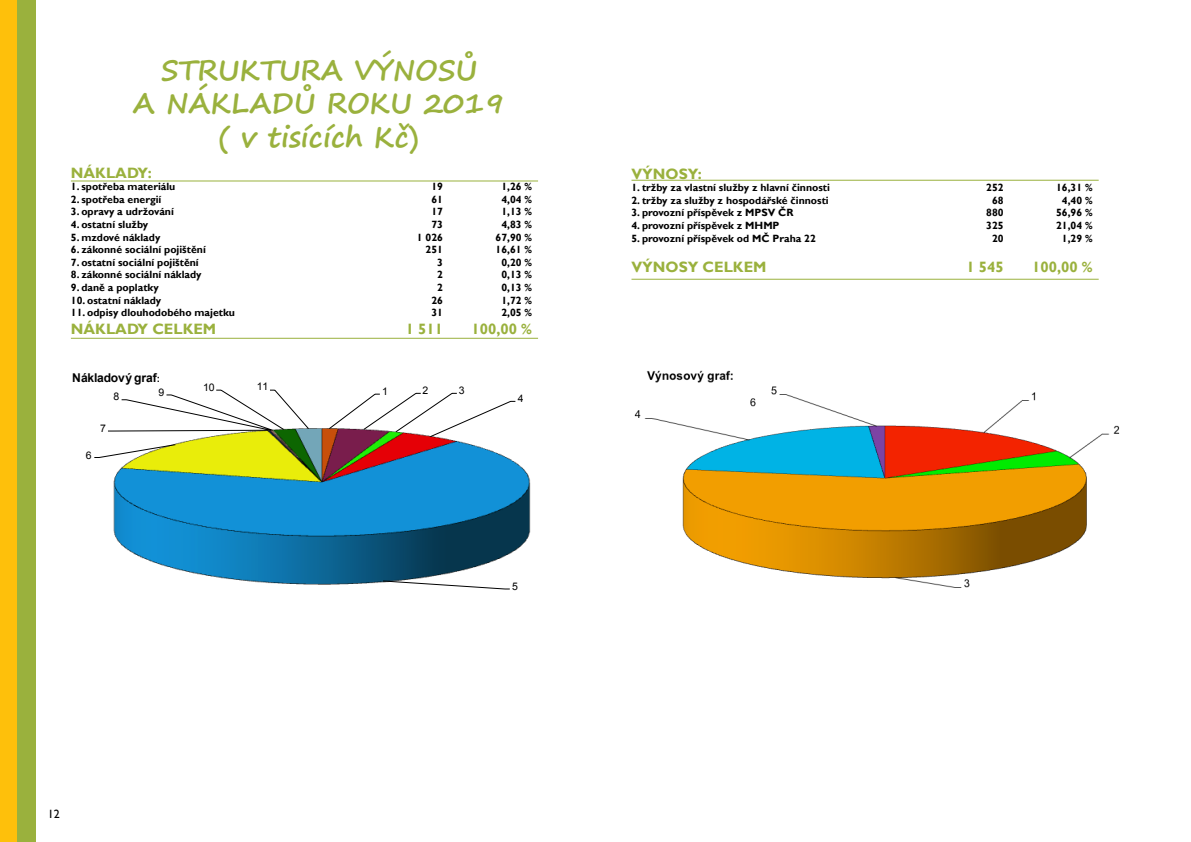
<style>
.page{position:relative;width:1191px;height:842px;background:#fff}
.page>*{position:absolute;margin:0;border:0;box-sizing:border-box;transform-origin:0 0}
.t1{font:700 28px/33.6px "Segoe Print";color:#9ab13d;text-align:center}
.t2{font:700 15px "Gill Sans";color:#9ab13d}
.t3{font:700 12.1px "Arial";letter-spacing:-.015em;color:#000}
.t4{font:12px "Gill Sans";color:#000}
.t5{font:700 10.5px "Gill Sans";color:#000}
.t6{font:10.5px "Arial";color:#000}
.s1{font-size:9.7px}
</style>
<div class="page">
<div style="left:0;top:0;width:36px;height:842px;background:#9ab13d"></div>
<div style="left:0;top:0;width:17px;height:842px;background:#fec00b"></div>
<hr style="left:71px;top:180px;width:467px;height:1px;background:#9ab13d">
<hr style="left:71px;top:338px;width:467px;height:1px;background:#9ab13d">
<hr style="left:631px;top:279px;width:467px;height:1px;background:#9ab13d">
<hr style="left:631px;top:180px;width:467px;height:1px;background:#9ab13d">
<img style="left:516px;top:462px;width:15px;height:89px">
<svg style="left:94px;top:389px;width:422px;height:201px"></svg>
<img style="left:634px;top:370px;width:486px;height:218px">
<h1 class="t1" style="left:133px;top:52px;width:373px">STRUKTURA VÝNOSŮ<br>A NÁKLADŮ ROKU 2019 ( v tisících Kč)</h1>
<h2 class="t2" style="left:71px;top:163px;width:82px">NÁKLADY:</h2>
<p class="t5" style="left:71px;top:180px;width:106px">1. spotřeba materiálu</p>
<p class="t5" style="left:431px;top:180px;width:13px">19</p>
<p class="t5" style="left:501px;top:180px;width:32px">1,26 %</p>
<p class="t5" style="left:71px;top:193px;width:92px">2. spotřeba energií</p>
<p class="t5" style="left:431px;top:193px;width:13px">61</p>
<p class="t5" style="left:501px;top:193px;width:32px">4,04 %</p>
<p class="t5" style="left:71px;top:206px;width:105px">3. opravy a udržování</p>
<p class="t5" style="left:431px;top:206px;width:13px">17</p>
<p class="t5" style="left:501px;top:206px;width:32px">1,13 %</p>
<p class="t5" style="left:71px;top:218px;width:79px">4. ostatní služby</p>
<p class="t5" style="left:431px;top:218px;width:13px">73</p>
<p class="t5" style="left:501px;top:218px;width:32px">4,83 %</p>
<p class="t5" style="left:71px;top:231px;width:91px">5. mzdové náklady</p>
<p class="t5" style="left:417px;top:231px;width:28px">1 026</p>
<p class="t5" style="left:495px;top:231px;width:38px">67,90 %</p>
<p class="t5" style="left:71px;top:243px;width:136px">6. zákonné sociální pojištění</p>
<p class="t5" style="left:425px;top:243px;width:19px">251</p>
<p class="t5" style="left:495px;top:243px;width:38px">16,61 %</p>
<p class="t5" style="left:71px;top:256px;width:129px">7. ostatní sociální pojištění</p>
<p class="t5" style="left:437px;top:256px;width:7px">3</p>
<p class="t5" style="left:501px;top:256px;width:32px">0,20 %</p>
<p class="t5" style="left:71px;top:269px;width:132px">8. zákonné sociální náklady</p>
<p class="t5" style="left:437px;top:269px;width:7px">2</p>
<p class="t5" style="left:501px;top:269px;width:32px">0,13 %</p>
<p class="t5" style="left:71px;top:281px;width:89px">9. daně a poplatky</p>
<p class="t5" style="left:437px;top:281px;width:7px">2</p>
<p class="t5" style="left:501px;top:281px;width:32px">0,13 %</p>
<p class="t5" style="left:71px;top:294px;width:92px">10. ostatní náklady</p>
<p class="t5" style="left:431px;top:294px;width:13px">26</p>
<p class="t5" style="left:501px;top:294px;width:32px">1,72 %</p>
<p class="t5" style="left:71px;top:306px;width:166px">11. odpisy dlouhodobého majetku</p>
<p class="t5" style="left:431px;top:306px;width:13px">31</p>
<p class="t5" style="left:501px;top:306px;width:32px">2,05 %</p>
<h2 class="t2" style="left:71px;top:320px;width:147px">NÁKLADY CELKEM</h2>
<h2 class="t2" style="left:406px;top:320px;width:39px">1 511</h2>
<h2 class="t2" style="left:471px;top:320px;width:62px">100,00 %</h2>
<p class="t3" style="left:72px;top:370px;width:89px">Nákladový graf<span class="s1">:</span></p>
<p class="t6" style="left:86px;top:448px;width:7px">6</p>
<p class="t6" style="left:113px;top:390px;width:7px">8</p>
<p class="t6" style="left:100px;top:421px;width:7px">7</p>
<p class="t6" style="left:159px;top:385px;width:7px">9</p>
<p class="t6" style="left:203px;top:380px;width:13px">10</p>
<p class="t6" style="left:257px;top:380px;width:13px">11</p>
<p class="t6" style="left:382px;top:384px;width:7px">1</p>
<p class="t6" style="left:422px;top:384px;width:7px">2</p>
<p class="t6" style="left:459px;top:384px;width:7px">3</p>
<p class="t6" style="left:518px;top:391px;width:7px">4</p>
<p class="t6" style="left:512px;top:580px;width:7px">5</p>
<p class="t4" style="left:48px;top:807px;width:13px">12</p>
<h2 class="t2" style="left:631px;top:164px;width:72px">VÝNOSY:</h2>
<p class="t5" style="left:631px;top:181px;width:200px">1. tržby za vlastní služby z hlavní činnosti</p>
<p class="t5" style="left:986px;top:181px;width:19px">252</p>
<p class="t5" style="left:1056px;top:181px;width:38px">16,31 %</p>
<p class="t5" style="left:631px;top:194px;width:199px">2. tržby za služby z hospodářské činnosti</p>
<p class="t5" style="left:992px;top:194px;width:13px">68</p>
<p class="t5" style="left:1062px;top:194px;width:32px">4,40 %</p>
<p class="t5" style="left:631px;top:207px;width:163px">3. provozní příspěvek z MPSV ČR</p>
<p class="t5" style="left:986px;top:207px;width:19px">880</p>
<p class="t5" style="left:1056px;top:207px;width:38px">56,96 %</p>
<p class="t5" style="left:631px;top:219px;width:149px">4. provozní příspěvek z MHMP</p>
<p class="t5" style="left:986px;top:219px;width:19px">325</p>
<p class="t5" style="left:1056px;top:219px;width:38px">21,04 %</p>
<p class="t5" style="left:631px;top:232px;width:186px">5. provozní příspěvek od MČ Praha 22</p>
<p class="t5" style="left:992px;top:232px;width:13px">20</p>
<p class="t5" style="left:1062px;top:232px;width:32px">1,29 %</p>
<h2 class="t2" style="left:631px;top:258px;width:136px">VÝNOSY CELKEM</h2>
<h2 class="t2" style="left:966px;top:258px;width:39px">1 545</h2>
<h2 class="t2" style="left:1032px;top:258px;width:62px">100,00 %</h2>
</div>
